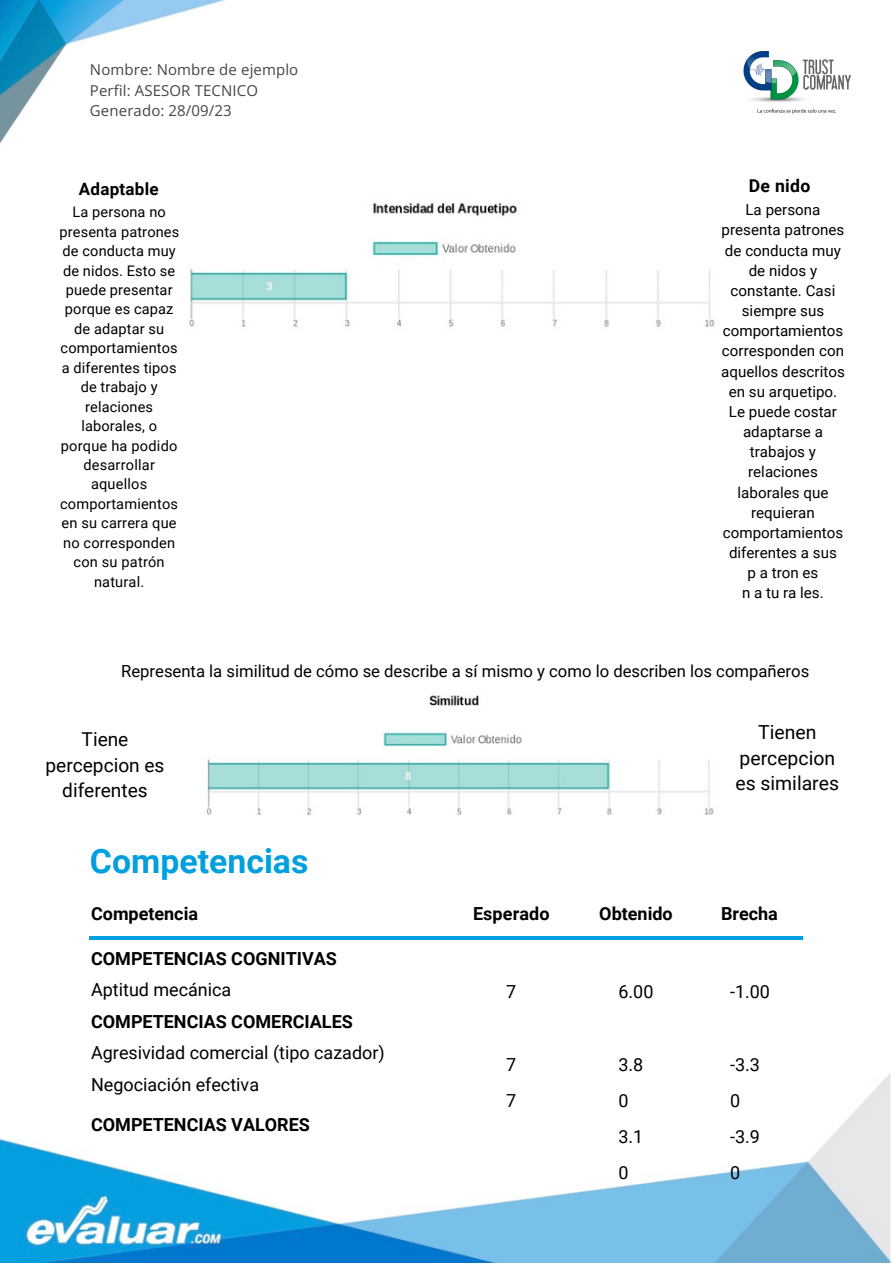
<style>
.page{position:relative;width:893px;height:1264px;background:#fff}
.page>*{position:absolute;margin:0;border:0;box-sizing:border-box;transform-origin:0 0}
.t1{font:700 33.75px "Roboto";color:#009fdf}
.t2{font:19.35px/25.8px "Roboto";color:#000}
.t3{font:19.05px/25.5px "Roboto";color:#000;text-align:center}
.t4{font:700 18px "Roboto";color:#000}
.t5{font:18px/36px "Roboto";color:#000}
.t6{font:700 17.7px "Roboto";letter-spacing:.015em;color:#000}
.t7{font:700 16.95px "Roboto";letter-spacing:.015em;color:#000}
.t8{font:16.65px "Roboto";color:#000}
.t9{font:15.15px/20.1px "Roboto";letter-spacing:.005em;color:#000;text-align:center}
.t10{font:15px/20.2px "Open Sans";letter-spacing:.01em;color:#454545}
.t11{font:14.55px/19.5px "Roboto";letter-spacing:.01em;color:#000;text-align:center}
</style>
<div class="page">
<img style="left:0;top:0;width:226px;height:144px">
<img style="left:743px;top:52px;width:107px;height:62px">
<img style="left:0;top:1073px;width:891px;height:189px">
<img style="left:189px;top:202px;width:526px;height:125px">
<img style="left:206px;top:695px;width:508px;height:120px">
<hr style="left:90px;top:936px;width:358px;height:3px;background:#009fdf">
<hr style="left:448px;top:936px;width:127px;height:3px;background:#009fdf">
<hr style="left:575px;top:936px;width:122px;height:3px;background:#009fdf">
<hr style="left:697px;top:936px;width:105px;height:3px;background:#009fdf">
<p class="t10" style="left:90px;top:59px;width:210px">Nombre: Nombre de ejemplo<br>Perfil: ASESOR TECNICO<br>Generado: 28/09/23</p>
<p class="t7" style="left:79px;top:179px;width:81px">Adaptable</p>
<p class="t6" style="left:748px;top:175px;width:63px">De nido</p>
<p class="t11" style="left:60px;top:202px;width:121px">La persona no presenta patrones de conducta muy de nidos. Esto se puede presentar porque es capaz de adaptar su comportamientos a diferentes tipos de trabajo y relaciones laborales, o</p>
<p class="t11" style="left:61px;top:436px;width:118px">porque ha podido desarrollar</p>
<p class="t11" style="left:60px;top:475px;width:119px">aquellos comportamientos en su carrera que no corresponden con su patrón natural.</p>
<p class="t9" style="left:721px;top:200px;width:125px">La persona presenta patrones de conducta muy de nidos y constante. Casi siempre sus comportamientos corresponden con aquellos descritos en su arquetipo.<br>Le puede costar adaptarse a trabajos y relaciones laborales que requieran comportamientos diferentes a sus</p>
<p class="t9" style="left:747px;top:563px;width:72px">p a tron es</p>
<p class="t9" style="left:742px;top:583px;width:83px">n a tu ra les.</p>
<p class="t8" style="left:121px;top:662px;width:689px">Representa la similitud de cómo se describe a sí mismo y como lo describen los compañeros</p>
<p class="t3" style="left:82px;top:726px;width:48px">Tiene</p>
<p class="t3" style="left:46px;top:752px;width:120px">percepcion es diferentes</p>
<p class="t1" style="left:90px;top:842px;width:220px">Competencias</p>
<p class="t4" style="left:91px;top:903px;width:108px">Competencia</p>
<p class="t4" style="left:91px;top:948px;width:247px">COMPETENCIAS COGNITIVAS</p>
<p class="t5" style="left:91px;top:972px;width:142px">Aptitud mecánica</p>
<p class="t4" style="left:91px;top:1011px;width:263px">COMPETENCIAS COMERCIALES</p>
<p class="t5" style="left:91px;top:1035px;width:295px">Agresividad comercial (tipo cazador)</p>
<p class="t5" style="left:91px;top:1066px;width:169px">Negociación efectiva</p>
<p class="t4" style="left:91px;top:1114px;width:220px">COMPETENCIAS VALORES</p>
<p class="t2" style="left:758px;top:719px;width:60px">Tienen</p>
<p class="t2" style="left:735px;top:745px;width:105px">percepcion es similares</p>
<p class="t4" style="left:473px;top:903px;width:78px">Esperado</p>
<p class="t4" style="left:599px;top:903px;width:75px">Obtenido</p>
<p class="t4" style="left:721px;top:903px;width:58px">Brecha</p>
<p class="t5" style="left:506px;top:974px;width:12px">7</p>
<p class="t5" style="left:618px;top:974px;width:36px">6.00</p>
<p class="t5" style="left:730px;top:974px;width:41px">-1.00</p>
<p class="t5" style="left:506px;top:1046px;width:12px">7<br>7</p>
<p class="t5" style="left:618px;top:1046px;width:26px">3.8<br>0<br>3.1<br>0</p>
<p class="t5" style="left:730px;top:1046px;width:31px">-3.3<br>0 -3.9<br>0</p>
</div>
